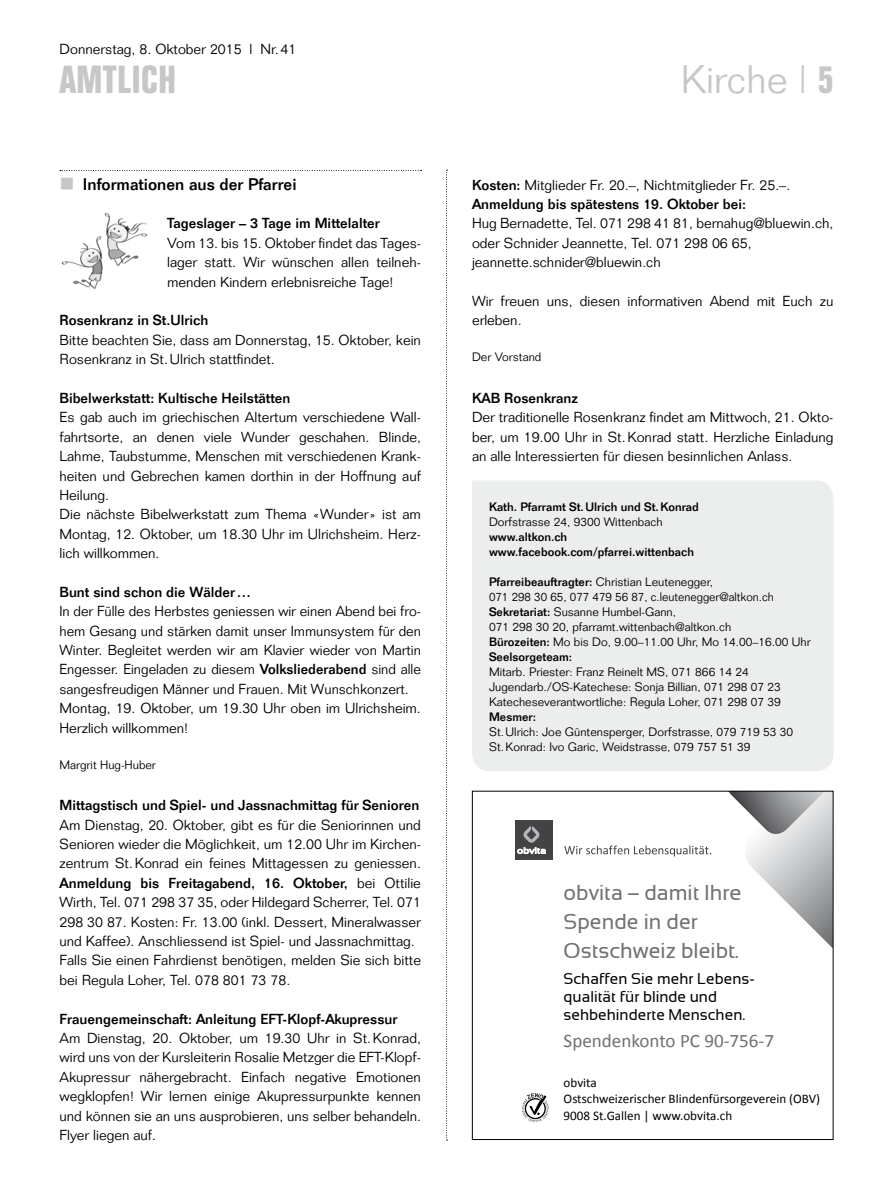
<style>
.page{position:relative;width:893px;height:1191px;background:#fff}
.page>*{position:absolute;margin:0;border:0;box-sizing:border-box;transform-origin:0 0}
.t1{font:300 39px "Folio";color:#c6c7c8}
.t2{font:700 39px "Folio Condensed BQ";letter-spacing:.025em;color:#c6c7c8}
.t3{font:21.45px/28.7px "Sansation";color:#707172}
.t4{font:19.05px "Calibri";color:#707172}
.t5{font:500 16.5px "Folio";color:#000}
.t6{font:15.45px/17.9px "Sansation";color:#000}
.t7{font:300 14.25px/19.4px "Folio";color:#000}
.t8{font:13.05px/16.6px "Calibri";color:#000}
.t9{font:300 12px/15px "Folio";color:#000}
.t10{font:500 12px/15px "Folio";color:#000}
.s1{font-family:"Folio Condensed BQ";font-weight:700}
.s2{font-weight:500}
.s3{font-weight:300}
.s4{font-family:"Calibri"}
</style>
<div class="page">
<svg style="left:446px;top:170px;width:1px;height:970px"></svg>
<svg style="left:60px;top:170px;width:362px;height:1px"></svg>
<img style="left:61px;top:212px;width:86px;height:77px">
<div style="left:472px;top:480px;width:361px;height:291px;background:#eceded"></div>
<svg style="left:515px;top:793px;width:316px;height:329px"></svg>
<div style="left:472px;top:791px;width:361px;height:348px;border:1px solid #000"></div>
<p class="t7" style="left:60px;top:39px;width:238px">Donnerstag, 8. Oktober 2015 l Nr.41</p>
<h1 class="t2" style="left:60px;top:58px;width:118px">AMTLICH</h1>
<p class="t1" style="left:681px;top:56px;width:154px">Kirche | <span class="s1">5</span></p>
<p class="t5" style="left:83px;top:174px;width:215px">Informationen aus der Pfarrei</p>
<p class="t7" style="left:167px;top:214px;width:255px"><span class="s2">Tageslager – 3 Tage im Mittelalter<br></span>Vom 13. bis 15. Oktober findet das Tages&shy;lager statt. Wir wünschen allen teilneh&shy;menden Kindern erlebnisreiche Tage!</p>
<p class="t7" style="left:60px;top:311px;width:363px"><span class="s2">Rosenkranz in St.Ulrich<br></span>Bitte beachten Sie, dass am Donnerstag, 15. Oktober, kein<br>Rosenkranz in St.Ulrich stattfindet.</p>
<p class="t7" style="left:60px;top:388px;width:363px"><span class="s2">Bibelwerkstatt: Kultische Heilstätten<br></span>Es gab auch im griechischen Altertum verschiedene Wall&shy;fahrtsorte, an denen viele Wunder geschahen. Blinde, Lahme, Taubstumme, Menschen mit verschiedenen Krank&shy;heiten und Gebrechen kamen dorthin in der Hoffnung auf Heilung.<br>Die nächste Bibelwerkstatt zum Thema «Wunder» ist am Montag, 12. Oktober, um 18.30 Uhr im Ulrichsheim. Herz&shy;lich willkommen.</p>
<p class="t7" style="left:60px;top:582px;width:363px"><span class="s2">Bunt sind schon die Wälder…<br></span>In der Fülle des Herbstes geniessen wir einen Abend bei fro&shy;hem Gesang und stärken damit unser Immunsystem für den Winter. Begleitet werden wir am Klavier wieder von Martin Engesser. Eingeladen zu diesem <span class="s2">Volksliederabend</span> sind alle sangesfreudigen Männer und Frauen. Mit Wunschkonzert.<br>Montag, 19. Oktober, um 19.30 Uhr oben im Ulrichsheim.<br>Herzlich willkommen!</p>
<p class="t9" style="left:60px;top:757px;width:98px">Margrit Hug-Huber</p>
<p class="t7" style="left:60px;top:795px;width:363px"><span class="s2">Mittagstisch und Spiel- und Jassnachmittag für Senioren </span>Am Dienstag, 20. Oktober, gibt es für die Seniorinnen und Senioren wieder die Möglichkeit, um 12.00 Uhr im Kirchen&shy;zentrum St.Konrad ein feines Mittagessen zu geniessen.<br><span class="s2">Anmeldung bis Freitagabend, 16. Oktober,</span> bei Ottilie Wirth, Tel. 071 298 37 35, oder Hildegard Scherrer, Tel. 071<br>298 30 87. Kosten: Fr. 13.00 (inkl. Dessert, Mineralwasser und Kaffee). Anschliessend ist Spiel- und Jassnachmittag.<br>Falls Sie einen Fahrdienst benötigen, melden Sie sich bitte bei Regula Loher, Tel. 078 801 73 78.</p>
<p class="t7" style="left:60px;top:1009px;width:363px"><span class="s2">Frauengemeinschaft: Anleitung EFT-Klopf-Akupressur </span>Am Dienstag, 20. Oktober, um 19.30 Uhr in St.Konrad, wird uns von der Kursleiterin Rosalie Metzger die EFT-Klopf-Akupressur nähergebracht. Einfach negative Emotionen wegklopfen! Wir lernen einige Akupressurpunkte kennen und können sie an uns ausprobieren, uns selber behandeln.<br>Flyer liegen auf.</p>
<p class="t7" style="left:472px;top:175px;width:363px"><span class="s2">Kosten:</span> Mitglieder Fr. 20.–, Nichtmitglieder Fr. 25.–.<br><span class="s2">Anmeldung bis spätestens 19. Oktober bei:<br></span>Hug Bernadette, Tel. 071 298 41 81, bernahug@bluewin.ch, oder Schnider Jeannette, Tel. 071 298 06 65, jeannette.schnider@bluewin.ch</p>
<p class="t7" style="left:472px;top:291px;width:363px">Wir freuen uns, diesen informativen Abend mit Euch zu erleben.</p>
<p class="t9" style="left:472px;top:349px;width:71px">Der Vorstand</p>
<p class="t7" style="left:472px;top:388px;width:363px"><span class="s2">KAB Rosenkranz<br></span>Der traditionelle Rosenkranz findet am Mittwoch, 21. Okto&shy;ber, um 19.00 Uhr in St.Konrad statt. Herzliche Einladung an alle Interessierten für diesen besinnlichen Anlass.</p>
<p class="t10" style="left:489px;top:498px;width:211px">Kath. Pfarramt St.Ulrich und St.Konrad<br><span class="s3">Dorfstrasse 24, 9300 Wittenbach </span>www.altkon.ch www.facebook.com/pfarrei.wittenbach</p>
<p class="t9" style="left:489px;top:574px;width:323px"><span class="s2">Pfarreibeauftragter:</span> Christian Leutenegger,<br>071 298 30 65, 077 479 56 87, c.leutenegger@altkon.ch <span class="s2">Sekretariat:</span> Susanne Humbel-Gann,<br>071 298 30 20, pfarramt.wittenbach@altkon.ch<br><span class="s2">Bürozeiten:</span> Mo bis Do, 9.00–11.00 Uhr, Mo 14.00–16.00 Uhr <span class="s2">Seelsorgeteam:<br></span>Mitarb. Priester: Franz Reinelt MS, 071 866 14 24<br>Jugendarb./OS-Katechese: Sonja Billian, 071 298 07 23<br>Katecheseverantwortliche: Regula Loher, 071 298 07 39<br><span class="s2">Mesmer:<br></span>St.Ulrich: Joe Güntensperger, Dorfstrasse, 079 719 53 30<br>St.Konrad: Ivo Garic, Weidstrasse, 079 757 51 39</p>
<p class="t3" style="left:564px;top:878px;width:179px">obvita <span class="s4">–</span> damit Ihre<br>Spende in der<br>Ostschweiz bleibt.</p>
<p class="t6" style="left:564px;top:969px;width:193px">Schaffen Sie mehr Lebens&shy;qualität für blinde und sehbehinderte Menschen.</p>
<p class="t4" style="left:564px;top:1029px;width:212px">Spendenkonto PC 90-756-7</p>
<p class="t8" style="left:564px;top:1074px;width:258px">obvita<br>Ostschweizerischer Blindenfürsorgeverein (OBV)<br>9008 St.Gallen | www.obvita.ch</p>
</div>
